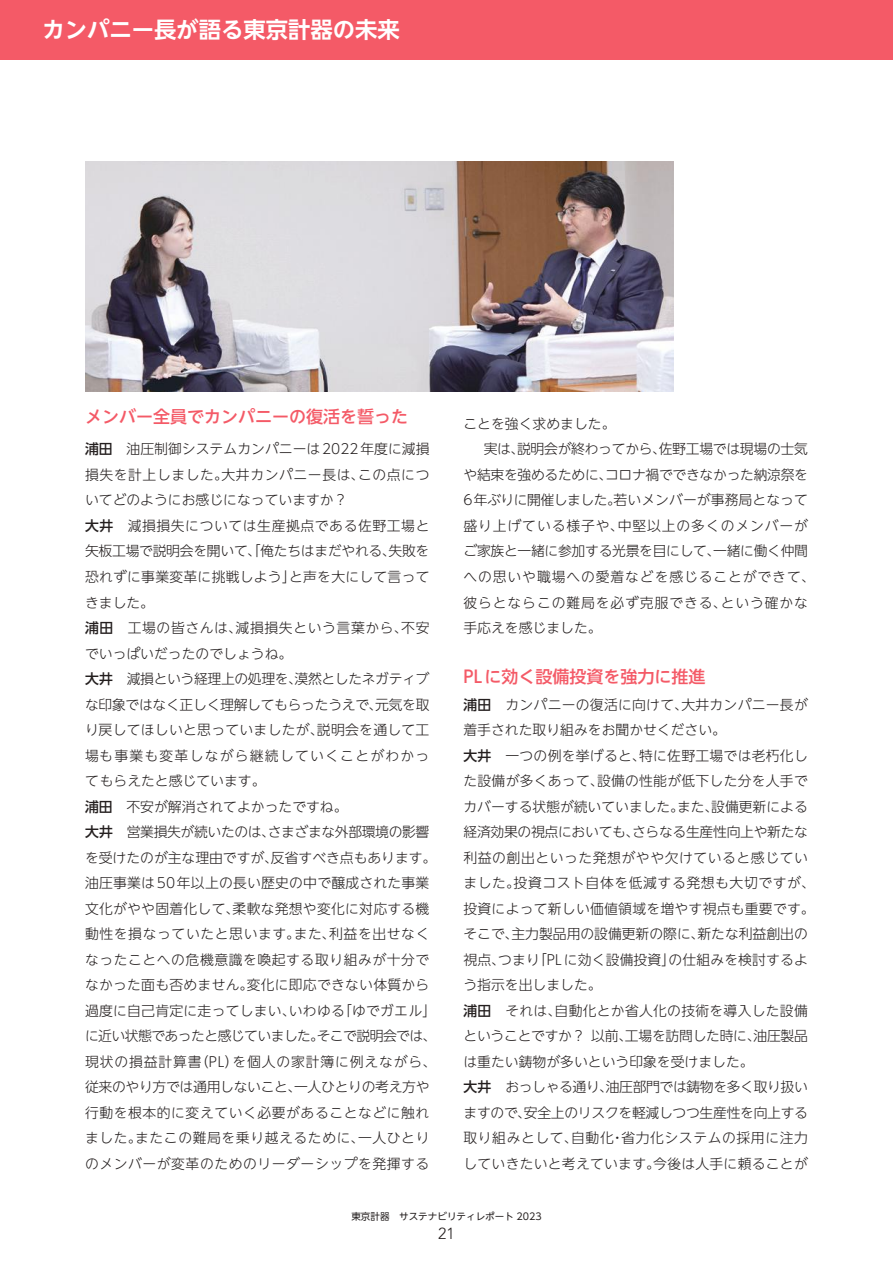
<style>
.page{position:relative;width:893px;height:1263px;background:#fff}
.page>*{position:absolute;margin:0;border:0;box-sizing:border-box;transform-origin:0 0}
.t1{font:700 22.35px "UD Shin Go NT Pr 6 N De";color:#fff}
.t2{font:500 16.95px "UD Shin Go NT Pr 6 N";color:#f45a67}
.t3{font:300 15.9px "Avenir LT Std";color:#241f1f}
.t4{font:300 13.8px/25.5px "UD Shin Go NT Pr 6 N";letter-spacing:.02em;color:#241f1f}
.t5{font:300 13.8px "UD Shin Go NT Pr 6 N";letter-spacing:-.02em;color:#241f1f}
.t6{font:300 13.8px "UD Shin Go NT Pr 6 N";letter-spacing:.065em;color:#241f1f}
.t7{font:300 13.8px "UD Shin Go NT Pr 6 N";color:#241f1f}
.t8{font:9.6px "UD Shin Go NT Pr 6 N";color:#241f1f}
.s1{font-weight:500}
</style>
<div class="page">
<div style="left:0;top:0;width:893px;height:60px;background:#f45a67"></div>
<img style="left:85px;top:162px;width:588px;height:229px">
<h1 class="t1" style="left:43px;top:12px;width:359px">カンパニー長が語る東京計器の未来</h1>
<p class="t2" style="left:85px;top:403px;width:325px">メンバー全員でカンパニーの復活を誓った</p>
<p class="t4" style="left:85px;top:436px;width:353px"><span class="s1">浦田</span>　油圧制御システムカンパニーは2022年度に減損損失を計上しました。大井カンパニー長は、この点についてどのようにお感じになっていますか？<br><span class="s1">大井</span>　減損損失については生産拠点である佐野工場と矢板工場で説明会を開いて、「俺たちはまだやれる、失敗を恐れずに事業変革に挑戦しよう」と声を大にして言ってきました。<br><span class="s1">浦田</span>　工場の皆さんは、減損損失という言葉から、不安でいっぱいだったのでしょうね。<br><span class="s1">大井</span>　減損という経理上の処理を、漠然としたネガティブな印象ではなく正しく理解してもらったうえで、元気を取り戻してほしいと思っていましたが、説明会を通して工場も事業も変革しながら継続していくことがわかってもらえたと感じています。<br><span class="s1">浦田</span>　不安が解消されてよかったですね。<br><span class="s1">大井</span>　営業損失が続いたのは、さまざまな外部環境の影響を受けたのが主な理由ですが、反省すべき点もあります。油圧事業は50年以上の長い歴史の中で醸成された事業文化がやや固着化して、柔軟な発想や変化に対応する機動性を損なっていたと思います。また、利益を出せなくなったことへの危機意識を喚起する取り組みが十分でなかった面も否めません。変化に即応できない体質から過度に自己肯定に走ってしまい、いわゆる「ゆでガエル」に近い状態であったと感じていました。そこで説明会では、現状の損益計算書（PL）を個人の家計簿に例えながら、従来のやり方では通用しないこと、一人ひとりの考え方や行動を根本的に変えていく必要があることなどに触れました。またこの難局を乗り越えるために、一人ひとりのメンバーが変革のためのリーダーシップを発揮する</p>
<p class="t7" style="left:463px;top:412px;width:154px">ことを強く求めました。</p>
<p class="t5" style="left:484px;top:438px;width:326px">実は、説明会が終わってから、佐野工場では現場の士気</p>
<p class="t5" style="left:463px;top:463px;width:346px">や結束を強めるために、コロナ禍でできなかった納涼祭を</p>
<p class="t4" style="left:463px;top:487px;width:346px">6年ぶりに開催しました。若いメンバーが事務局となって</p>
<p class="t6" style="left:463px;top:514px;width:346px">盛り上げている様子や、中堅以上の多くのメンバーが</p>
<p class="t5" style="left:463px;top:540px;width:346px">ご家族と一緒に参加する光景を目にして、一緒に働く仲間</p>
<p class="t6" style="left:463px;top:566px;width:353px">への思いや職場への愛着などを感じることができて、</p>
<p class="t6" style="left:463px;top:591px;width:346px">彼らとならこの難局を必ず克服できる、という確かな</p>
<p class="t7" style="left:463px;top:617px;width:140px">手応えを感じました。</p>
<p class="t2" style="left:463px;top:662px;width:243px">PLに効く設備投資を強力に推進</p>
<p class="t4" style="left:463px;top:691px;width:353px"><span class="s1">浦田</span>　カンパニーの復活に向けて、大井カンパニー長が着手された取り組みをお聞かせください。<br><span class="s1">大井</span>　一つの例を挙げると、特に佐野工場では老朽化した設備が多くあって、設備の性能が低下した分を人手でカバーする状態が続いていました。また、設備更新による経済効果の視点においても、さらなる生産性向上や新たな利益の創出といった発想がやや欠けていると感じていました。投資コスト自体を低減する発想も大切ですが、投資によって新しい価値領域を増やす視点も重要です。そこで、主力製品用の設備更新の際に、新たな利益創出の視点、つまり「PLに効く設備投資」の仕組みを検討するよう指示を出しました。<br><span class="s1">浦田</span>　それは、自動化とか省人化の技術を導入した設備ということですか？ 以前、工場を訪問した時に、油圧製品は重たい鋳物が多いという印象を受けました。<br><span class="s1">大井</span>　おっしゃる通り、油圧部門では鋳物を多く取り扱いますので、安全上のリスクを軽減しつつ生産性を向上する取り組みとして、自動化・省力化システムの採用に注力していきたいと考えています。今後は人手に頼ることが</p>
<p class="t8" style="left:351px;top:1208px;width:192px">東京計器　サステナビリティレポート 2023</p>
<p class="t3" style="left:438px;top:1224px;width:18px">21</p>
</div>
